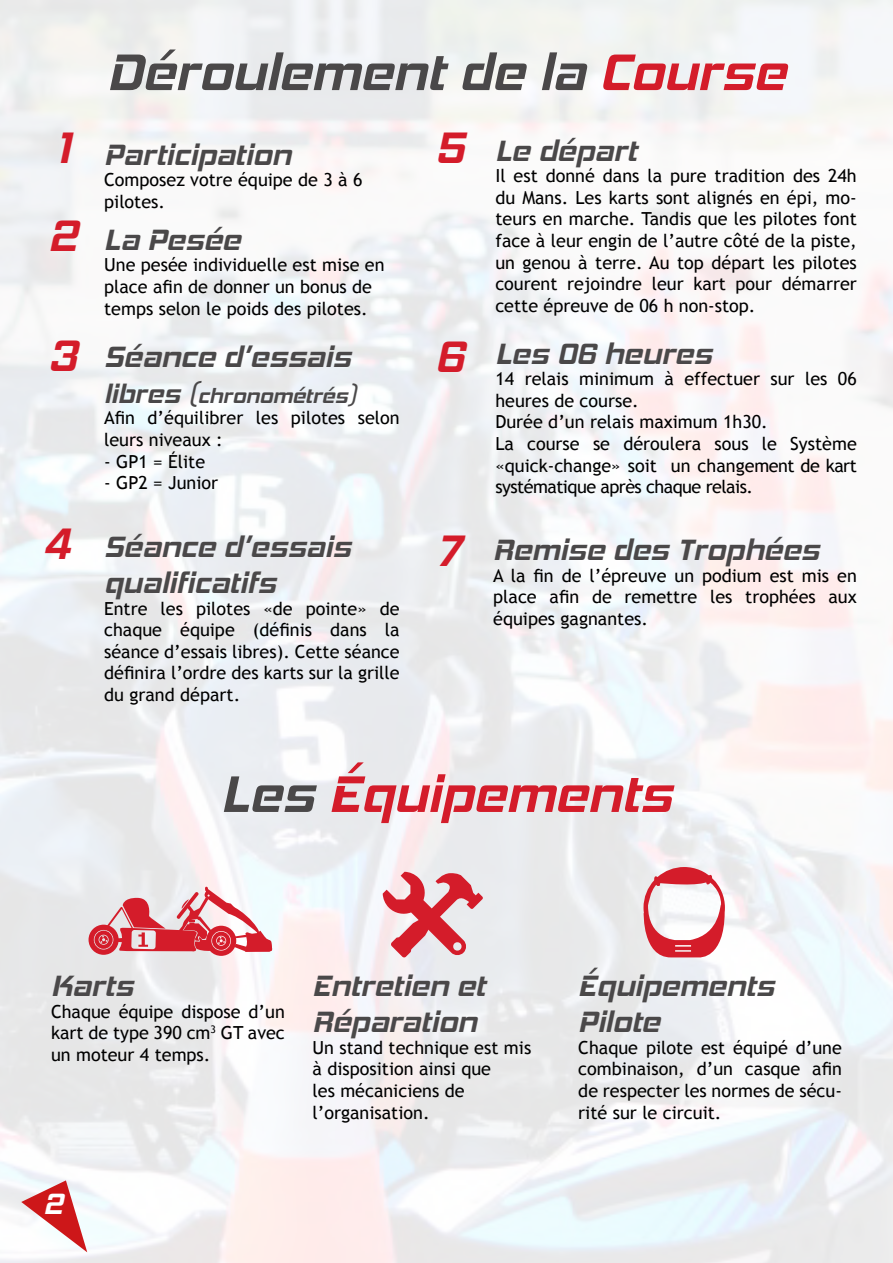
<style>
.page{position:relative;width:893px;height:1263px;background:#fff}
.page>*{position:absolute;margin:0;border:0;box-sizing:border-box;transform-origin:0 0}
.t1{font:italic 700 52.5px "Hemi Head Rg";color:#4a4849}
.t2{font:italic 700 52.5px "Hemi Head Rg";color:#d41c2a}
.t3{font:italic 700 45px/88.2px "Hemi Head Rg";color:#d41c2a}
.t4{font:italic 700 30px/36px "Hemi Head Rg";color:#4a4849}
.t5{font:italic 700 30px "Hemi Head Rg";color:#fff}
.t6{font:italic 700 21px "Hemi Head Rg";color:#4a4849}
.t7{font:18px/21.6px "Trebuchet MS";color:#000}
.s1{color:#d41c2a}
.s2{font-size:27px}
.s3{font-size:24px}
.s4{color:#4a4849}
</style>
<div class="page">
<svg style="left:21px;top:1180px;width:66px;height:72px"></svg>
<svg style="left:383px;top:872px;width:100px;height:86px;background:#e2959c"></svg>
<svg style="left:89px;top:885px;width:183px;height:71px"></svg>
<svg style="left:642px;top:867px;width:83px;height:92px"></svg>
<div style="left:674px;top:869px;width:21px;height:8px;background:#d41c2a;border-radius:50%"></div>
<h1 class="t1" style="left:107px;top:41px;width:680px">Déroulement de la <span class="s1">Course</span></h1>
<h2 class="t3" style="left:48px;top:104px;width:31px">1<br>2</h2>
<h2 class="t3" style="left:49px;top:311px;width:30px">3</h2>
<h3 class="t4" style="left:104px;top:136px;width:189px">Participation</h3>
<p class="t7" style="left:104px;top:169px;width:260px">Composez votre équipe de 3 à 6 pilotes.</p>
<h3 class="t4" style="left:104px;top:221px;width:138px">La Pesée</h3>
<p class="t7" style="left:104px;top:254px;width:282px">Une pesée individuelle est mise en place afin de donner un bonus de temps selon le poids des pilotes.</p>
<h3 class="t4" style="left:104px;top:338px;width:248px">Séance d’essais</h3>
<p class="t6" style="left:104px;top:383px;width:254px"><span class="s2">libres (</span>chronométrés<span class="s3">)</span></p>
<p class="t7" style="left:104px;top:407px;width:297px">Afin d’équilibrer les pilotes selon leurs niveaux :</p>
<p class="t7" style="left:104px;top:451px;width:102px">- GP1 = Élite</p>
<p class="t7" style="left:104px;top:472px;width:115px">- GP2 = Junior</p>
<h2 class="t3" style="left:435px;top:104px;width:31px">5</h2>
<h2 class="t3" style="left:435px;top:312px;width:30px">6</h2>
<h3 class="t4" style="left:495px;top:132px;width:143px">Le départ</h3>
<p class="t7" style="left:495px;top:165px;width:363px;text-align:justify">Il est donné dans la pure tradition des 24h du Mans. Les karts sont alignés en épi, mo&shy;teurs en marche. Tandis que les pilotes font face à leur engin de l’autre côté de la piste, un genou à terre. Au top départ les pilotes courent rejoindre leur kart pour démarrer cette épreuve de 06 h non-stop.</p>
<h3 class="t4" style="left:495px;top:335px;width:218px">Les 06 heures</h3>
<p class="t7" style="left:495px;top:368px;width:363px">14 relais minimum à effectuer sur les 06 heures de course.<br>Durée d’un relais maximum 1h30.<br>La course se déroulera sous le Système «quick-change» soit un changement de kart systématique après chaque relais.</p>
<h2 class="t3" style="left:42px;top:499px;width:29px">4</h2>
<h3 class="t4" style="left:104px;top:529px;width:248px">Séance d’essais qualificatifs</h3>
<p class="t7" style="left:104px;top:598px;width:297px;text-align:justify">Entre les pilotes «de pointe» de chaque équipe (définis dans la séance d’essais libres). Cette séance définira l’ordre des karts sur la grille du grand départ.</p>
<h2 class="t3" style="left:436px;top:507px;width:26px">7</h2>
<h3 class="t4" style="left:493px;top:532px;width:328px">Remise des Trophées</h3>
<p class="t7" style="left:493px;top:565px;width:365px;text-align:justify">A la fin de l’épreuve un podium est mis en place afin de remettre les trophées aux équipes gagnantes.</p>
<h1 class="t2" style="left:221px;top:762px;width:452px"><span class="s4">Les</span> Équipements</h1>
<h3 class="t4" style="left:51px;top:968px;width:84px">Karts</h3>
<p class="t7" style="left:51px;top:1001px;width:235px;text-align:justify">Chaque équipe dispose d’un kart de type 390 cm<sup>3</sup> GT avec un moteur 4 temps.</p>
<h3 class="t5" style="left:43px;top:1186px;width:21px">2</h3>
<h3 class="t4" style="left:313px;top:968px;width:175px">Entretien et<br>Réparation</h3>
<p class="t7" style="left:313px;top:1037px;width:220px">Un stand technique est mis à disposition ainsi que<br>les mécaniciens de l’organisation.</p>
<h3 class="t4" style="left:578px;top:968px;width:198px">Équipements<br>Pilote</h3>
<p class="t7" style="left:578px;top:1037px;width:265px;text-align:justify">Chaque pilote est équipé d’une combinaison, d’un casque afin de respecter les normes de sécu&shy;rité sur le circuit.</p>
</div>
